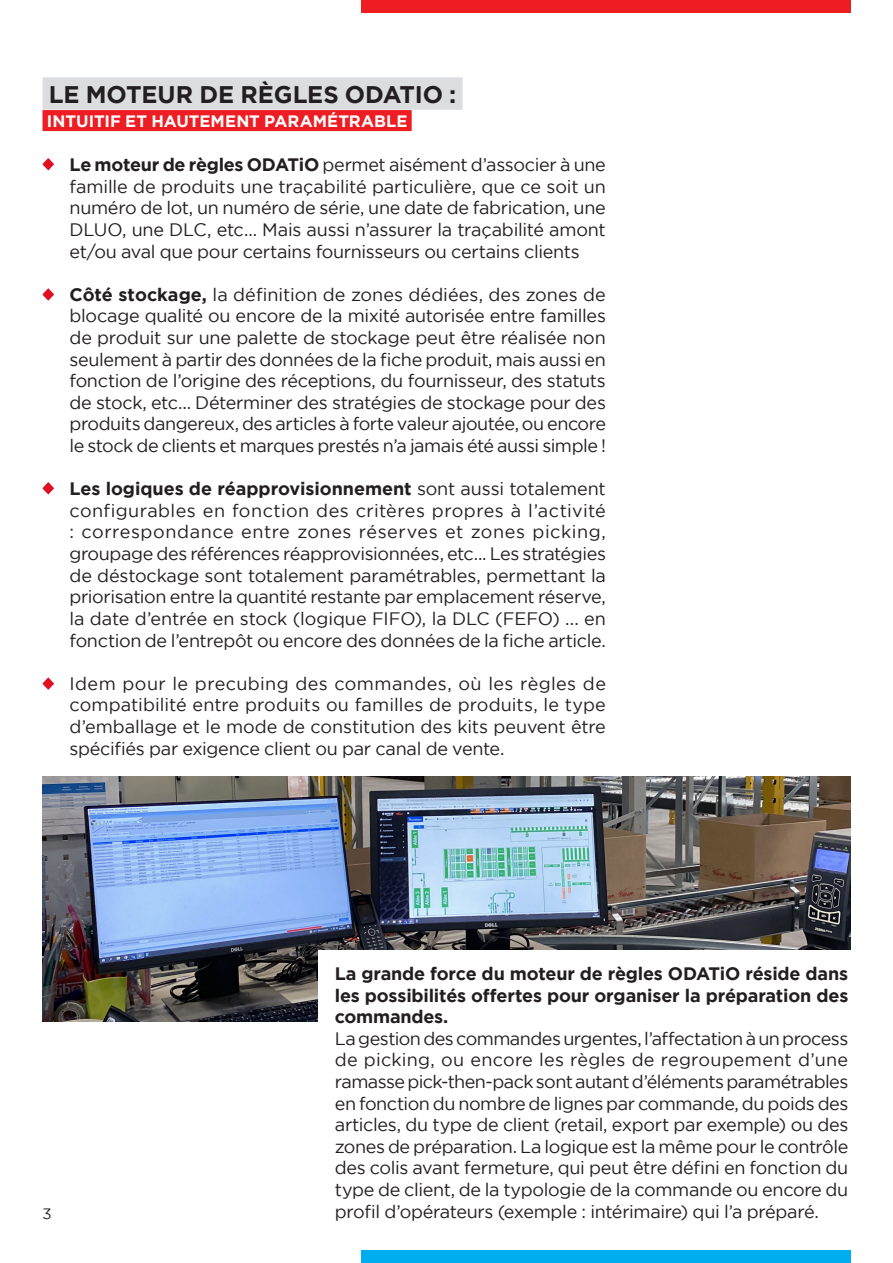
<style>
.page{position:relative;width:893px;height:1263px;background:#fff}
.page>*{position:absolute;margin:0;border:0;box-sizing:border-box;transform-origin:0 0}
.t1{font:700 24px "Gotham";letter-spacing:-.005em;color:#231f20}
.t2{font:18px/21.6px "Gotham";letter-spacing:-.02em;color:#231f20;text-align:justify}
.t3{font:700 18px/21.6px "Gotham";letter-spacing:-.01em;color:#231f20;text-align:justify}
.t4{font:700 16.5px "Gotham";color:#fff}
.t5{font:15px "Gotham";color:#231f20}
.s1{font-weight:700}
</style>
<div class="page">
<img style="left:43px;top:776px;width:807px;height:245px">
<div style="left:318px;top:950px;width:547px;height:285px;background:#fff"></div>
<div style="left:361px;top:0;width:489px;height:13px;background:#ee1d23"></div>
<div style="left:361px;top:1250px;width:489px;height:13px;background:#00aeef"></div>
<svg style="left:42px;top:158px;width:12px;height:12px"></svg>
<div style="left:43px;top:77px;width:420px;height:33px;background:#dcdddf"></div>
<div style="left:43px;top:110px;width:369px;height:21px;background:#ee1d23"></div>
<svg style="left:42px;top:288px;width:12px;height:13px"></svg>
<svg style="left:42px;top:482px;width:12px;height:12px"></svg>
<svg style="left:42px;top:677px;width:12px;height:13px"></svg>
<p class="t1" style="left:49px;top:80px;width:409px">LE MOTEUR DE RÈGLES ODATIO :</p>
<p class="t4" style="left:47px;top:111px;width:362px">INTUITIF ET HAUTEMENT PARAMÉTRABLE</p>
<p class="t2" style="left:70px;top:154px;width:538px;text-indent:-27px"><span class="s1">• Le moteur de règles ODATiO</span> permet aisément d’associer à une famille de produits une traçabilité particulière, que ce soit un numéro de lot, un numéro de série, une date de fabrication, une DLUO, une DLC, etc... Mais aussi n’assurer la traçabilité amont et/ou aval que pour certains fournisseurs ou certains clients</p>
<p class="t2" style="left:70px;top:283px;width:538px;text-indent:-27px"><span class="s1">• Côté stockage,</span> la définition de zones dédiées, des zones de blocage qualité ou encore de la mixité autorisée entre familles de produit sur une palette de stockage peut être réalisée non seulement à partir des données de la fiche produit, mais aussi en fonction de l’origine des réceptions, du fournisseur, des statuts de stock, etc... Déterminer des stratégies de stockage pour des produits dangereux, des articles à forte valeur ajoutée, ou encore le stock de clients et marques prestés n’a jamais été aussi simple !</p>
<p class="t2" style="left:70px;top:478px;width:538px;text-indent:-27px"><span class="s1">• Les logiques de réapprovisionnement</span> sont aussi totalement configurables en fonction des critères propres à l’activité : correspondance entre zones réserves et zones picking, groupage des références réapprovisionnées, etc... Les stratégies de déstockage sont totalement paramétrables, permettant la priorisation entre la quantité restante par emplacement réserve, la date d’entrée en stock (logique FIFO), la DLC (FEFO) ... en fonction de l’entrepôt ou encore des données de la fiche article.</p>
<p class="t2" style="left:70px;top:672px;width:538px;text-indent:-27px">• Idem pour le precubing des commandes, où les règles de compatibilité entre produits ou familles de produits, le type d’emballage et le mode de constitution des kits peuvent être spécifiés par exigence client ou par canal de vente.</p>
<p class="t5" style="left:43px;top:1205px;width:11px">3</p>
<p class="t3" style="left:335px;top:962px;width:515px">La grande force du moteur de règles ODATiO réside dans les possibilités offertes pour organiser la préparation des commandes.</p>
<p class="t2" style="left:335px;top:1027px;width:515px">La gestion des commandes urgentes, l’affectation à un process de picking, ou encore les règles de regroupement d’une ramasse pick-then-pack sont autant d’éléments paramétrables en fonction du nombre de lignes par commande, du poids des articles, du type de client (retail, export par exemple) ou des zones de préparation. La logique est la même pour le contrôle des colis avant fermeture, qui peut être défini en fonction du type de client, de la typologie de la commande ou encore du profil d’opérateurs (exemple : intérimaire) qui l’a préparé.</p>
</div>
